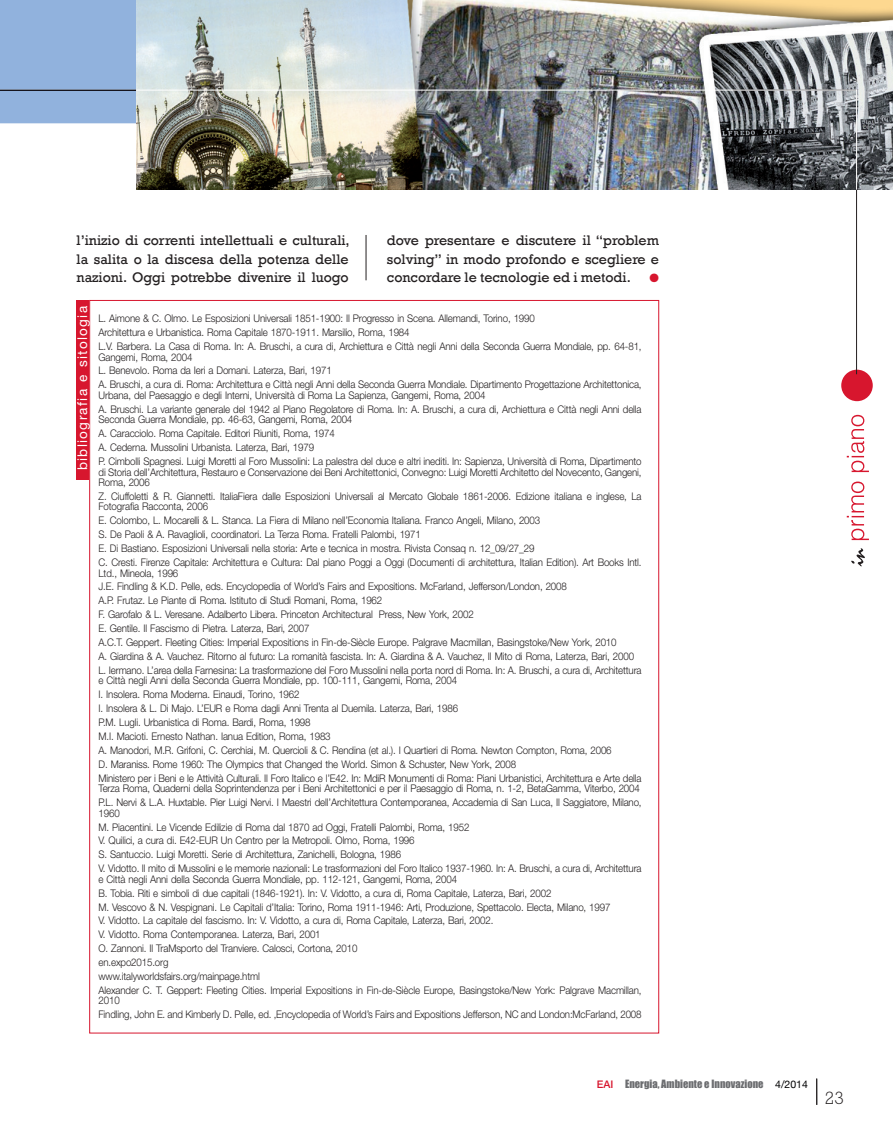
<style>
.page{position:relative;width:893px;height:1127px;background:#fff}
.page>*{position:absolute;margin:0;border:0;box-sizing:border-box;transform-origin:0 0}
.t1{font:300 18px "Rockwell";color:#231f20}
.t2{font:14.25px/18.8px "Rockwell";color:#231f20;text-align:justify}
.t3{font:13.5px "Helvetica Neue";letter-spacing:.1em;color:#fff}
.t4{font:12px "Zapf Dingbats";color:#d7162e}
.t5{font:300 10.5px/14px "Helvetica Neue";letter-spacing:-.015em;color:#231f20;scale:.93 1}
.t6{font:10.5px "Impact";color:#6c6d70}
.s1{font-family:"Helvetica Neue";font-weight:500;color:#d7162e}
.s2{font-family:"Helvetica Neue";color:#000002}
</style>
<div class="page">
<svg style="left:816px;top:1078px;width:1px;height:27px"></svg>
<svg style="left:847px;top:415px;width:22px;height:125px"></svg>
<svg style="left:851px;top:548px;width:14px;height:18px"></svg>
<div style="left:841px;top:370px;width:32px;height:31px;background:#d7162e;border-radius:50%"></div>
<div style="left:0;top:0;width:136px;height:123px;background:#91b2dd"></div>
<img style="left:136px;top:0;width:757px;height:190px">
<hr style="left:856px;top:90px;width:1px;height:284px;background:#231f20">
<hr style="left:136px;top:90px;width:721px;height:1px;background:#fff">
<hr style="left:856px;top:90px;width:1px;height:100px;background:#fff">
<hr style="left:0;top:90px;width:136px;height:1px;background:#231f20">
<hr style="left:366px;top:235px;width:1px;height:45px;background:#231f20">
<div style="left:77px;top:300px;width:21px;height:179px;background:#d7162e"></div>
<div style="left:90px;top:300px;width:569px;height:733px;background:#fff"></div>
<h2 class="t2" style="left:77px;top:230px;width:275px">l’inizio di correnti intellettuali e culturali, la salita o la discesa della potenza delle nazioni. Oggi potrebbe divenire il luogo</h2>
<h2 class="t2" style="left:387px;top:230px;width:274px">dove presentare e discutere il “problem solving” in modo profondo e scegliere e concordare le tecnologie ed i metodi.</h2>
<p class="t4" style="left:650px;top:271px;width:11px">●</p>
<p class="t3" style="left:78px;top:470px;width:166px;rotate:-90deg">bibliografia e sitologia</p>
<p class="t5" style="left:99px;top:312px;width:585px">L. Aimone &amp; C. Olmo. Le Esposizioni Universali 1851-1900: Il Progresso in Scena. Allemandi, Torino, 1990<br>Architettura e Urbanistica. Roma Capitale 1870-1911. Marsilio, Roma, 1984<br>L.V. Barbera. La Casa di Roma. In: A. Bruschi, a cura di, Archiettura e Città negli Anni della Seconda Guerra Mondiale, pp. 64-81,</p>
<p class="t5" style="left:99px;top:351px;width:585px">Gangemi, Roma, 2004<br>L. Benevolo. Roma da Ieri a Domani. Laterza, Bari, 1971<br>A. Bruschi, a cura di. Roma: Architettura e Città negli Anni della Seconda Guerra Mondiale. Dipartimento Progettazione Architettonica,</p>
<p class="t5" style="left:99px;top:389px;width:585px">Urbana, del Paesaggio e degli Interni, Università di Roma La Sapienza, Gangemi, Roma, 2004<br>A. Bruschi. La variante generale del 1942 al Piano Regolatore di Roma. In: A. Bruschi, a cura di, Archiettura e Città negli Anni della</p>
<p class="t5" style="left:99px;top:413px;width:585px">Seconda Guerra Mondiale, pp. 46-63, Gangemi, Roma, 2004<br>A. Caracciolo. Roma Capitale. Editori Riuniti, Roma, 1974<br>A. Cederna. Mussolini Urbanista. Laterza, Bari, 1979<br>P. Cimbolli Spagnesi. Luigi Moretti al Foro Mussolini: La palestra del duce e altri inediti. In: Sapienza, Università di Roma, Dipartimento</p>
<p class="t5" style="left:99px;top:467px;width:585px;line-height:10.5px">di Storia dell’Architettura, Restauro e Conservazione dei Beni Architettonici, Convegno: Luigi Moretti Architetto del Novecento, Gangeni,<br>Roma, 2006</p>
<p class="t5" style="left:99px;top:492px;width:585px;line-height:10.5px">Z. Ciuffoletti &amp; R. Giannetti. ItaliaFiera dalle Esposizioni Universali al Mercato Globale 1861-2006. Edizione italiana e inglese, La<br>Fotografia Racconta, 2006</p>
<p class="t5" style="left:99px;top:514px;width:585px">E. Colombo, L. Mocarelli &amp; L. Stanca. La Fiera di Milano nell’Economia Italiana. Franco Angeli, Milano, 2003<br>S. De Paoli &amp; A. Ravaglioli, coordinatori. La Terza Roma. Fratelli Palombi, 1971<br>E. Di Bastiano. Esposizioni Universali nella storia: Arte e tecnica in mostra. Rivista Consaq n. 12_09/27_29<br>C. Cresti. Firenze Capitale: Architettura e Cultura: Dal piano Poggi a Oggi (Documenti di architettura, Italian Edition). Art Books Intl.</p>
<p class="t5" style="left:99px;top:567px;width:585px">Ltd., Mineola, 1996<br>J.E. Findling &amp; K.D. Pelle, eds. Encyclopedia of World’s Fairs and Expositions. McFarland, Jefferson/London, 2008<br>A.P. Frutaz. Le Piante di Roma. Istituto di Studi Romani, Roma, 1962<br>F. Garofalo &amp; L. Veresane. Adalberto Libera. Princeton Architectural Press, New York, 2002<br>E. Gentile. Il Fascismo di Pietra. Laterza, Bari, 2007<br>A.C.T. Geppert. Fleeting Cities: Imperial Expositions in Fin-de-Siècle Europe. Palgrave Macmillan, Basingstoke/New York, 2010<br>A. Giardina &amp; A. Vauchez. Ritorno al futuro: La romanità fascista. In: A. Giardina &amp; A. Vauchez, Il Mito di Roma, Laterza, Bari, 2000<br>L. Iermano. L’area della Farnesina: La trasformazione del Foro Mussolini nella porta nord di Roma. In: A. Bruschi, a cura di, Architettura</p>
<p class="t5" style="left:99px;top:675px;width:585px">e Città negli Anni della Seconda Guerra Mondiale, pp. 100-111, Gangemi, Roma, 2004<br>I. Insolera. Roma Moderna. Einaudi, Torino, 1962<br>I. Insolera &amp; L. Di Majo. L’EUR e Roma dagli Anni Trenta al Duemila. Laterza, Bari, 1986<br>P.M. Lugli. Urbanistica di Roma. Bardi, Roma, 1998<br>M.I. Macioti. Ernesto Nathan. Ianua Edition, Roma, 1983<br>A. Manodori, M.R. Grifoni, C. Cerchiai, M. Quercioli &amp; C. Rendina (et al.). I Quartieri di Roma. Newton Compton, Roma, 2006<br>D. Maraniss. Rome 1960: The Olympics that Changed the World. Simon &amp; Schuster, New York, 2008<br>Ministero per i Beni e le Attività Culturali. Il Foro Italico e l’E42. In: MdiR Monumenti di Roma: Piani Urbanistici, Architettura e Arte della</p>
<p class="t5" style="left:99px;top:782px;width:585px">Terza Roma, Quaderni della Soprintendenza per i Beni Architettonici e per il Paesaggio di Roma, n. 1-2, BetaGamma, Viterbo, 2004<br>P.L. Nervi &amp; L.A. Huxtable. Pier Luigi Nervi. I Maestri dell’Architettura Contemporanea, Accademia di San Luca, Il Saggiatore, Milano,</p>
<p class="t5" style="left:99px;top:807px;width:585px">1960<br>M. Piacentini. Le Vicende Edilizie di Roma dal 1870 ad Oggi, Fratelli Palombi, Roma, 1952<br>V. Quilici, a cura di. E42-EUR Un Centro per la Metropoli. Olmo, Roma, 1996<br>S. Santuccio. Luigi Moretti. Serie di Architettura, Zanichelli, Bologna, 1986<br>V. Vidotto. Il mito di Mussolini e le memorie nazionali: Le trasformazioni del Foro Italico 1937-1960. In: A. Bruschi, a cura di, Architettura</p>
<p class="t5" style="left:99px;top:873px;width:585px">e Città negli Anni della Seconda Guerra Mondiale, pp. 112-121, Gangemi, Roma, 2004<br>B. Tobia. Riti e simboli di due capitali (1846-1921). In: V. Vidotto, a cura di, Roma Capitale, Laterza, Bari, 2002<br>M. Vescovo &amp; N. Vespignani. Le Capitali d’Italia: Torino, Roma 1911-1946: Arti, Produzione, Spettacolo. Electa, Milano, 1997<br>V. Vidotto. La capitale del fascismo. In: V. Vidotto, a cura di, Roma Capitale, Laterza, Bari, 2002.<br>V. Vidotto. Roma Contemporanea. Laterza, Bari, 2001<br>O. Zannoni. Il TraMsporto del Tranviere. Calosci, Cortona, 2010<br>en.expo2015.org<br>www.italyworldsfairs.org/mainpage.html<br>Alexander C. T. Geppert: Fleeting Cities. Imperial Expositions in Fin-de-Siècle Europe, Basingstoke/New York: Palgrave Macmillan,</p>
<p class="t5" style="left:99px;top:995px;width:585px">2010<br>Findling, John E. and Kimberly D. Pelle, ed. ,Encyclopedia of World’s Fairs and Expositions Jefferson, NC and London:McFarland, 2008</p>
<p class="t6" style="left:597px;top:1077px;width:213px"><span class="s1">EAI</span> Energia, Ambiente e Innovazione <span class="s2">4/2014</span></p>
<h1 class="t1" style="left:825px;top:1091px;width:21px">23</h1>
</div>
